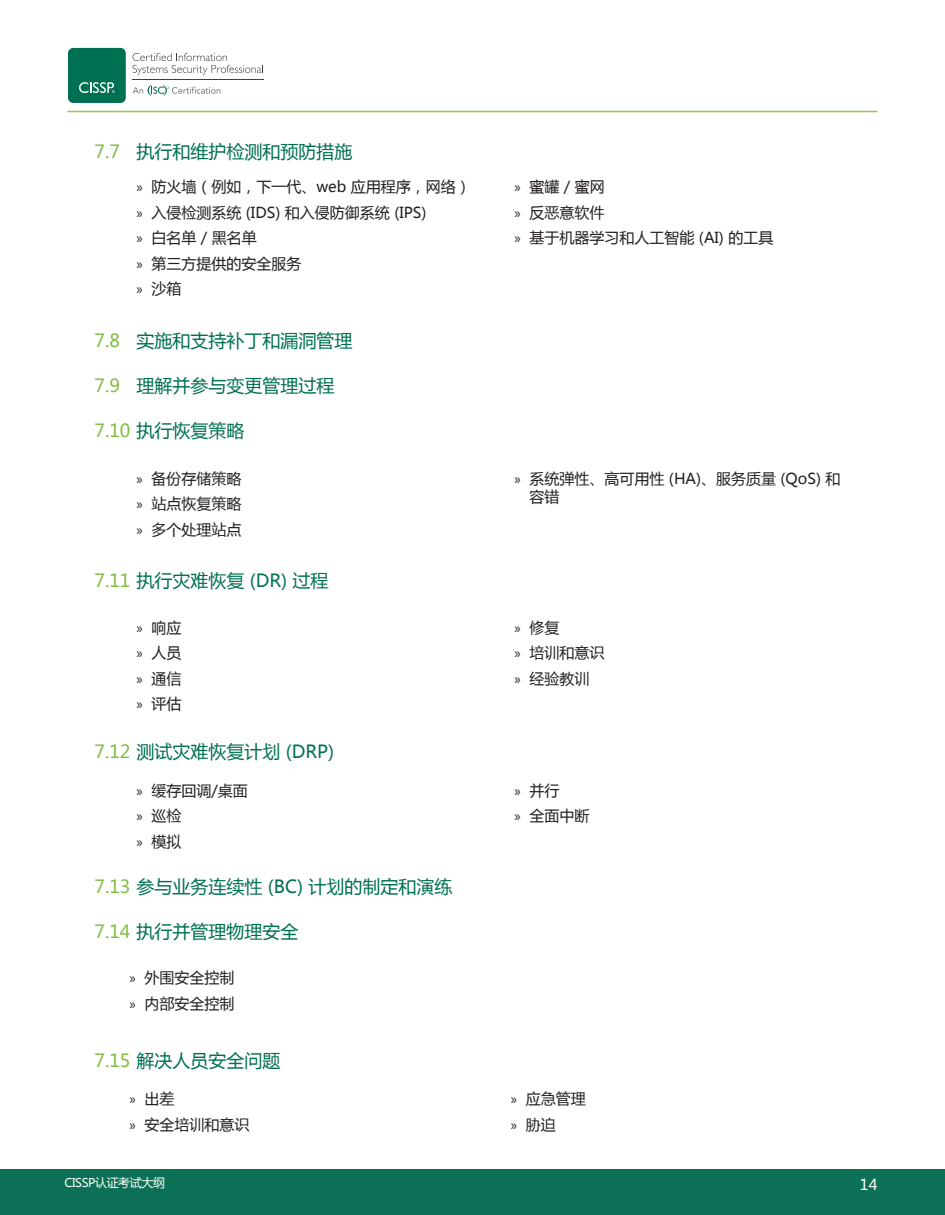
<style>
.page{position:relative;width:945px;height:1215px;background:#fff}
.page>*{position:absolute;margin:0;border:0;box-sizing:border-box;transform-origin:0 0}
.t1{font:18px "Microsoft Ya Hei";color:#007053}
.t2{font:15px/18px "Microsoft Ya Hei";color:#231f20}
.t3{font:15px "Microsoft Ya Hei";color:#fff}
.t4{font:12px "Microsoft Ya Hei";letter-spacing:-.035em;color:#fff}
.s1{color:#7fbd41}
.s2{font-family:"Myriad Pro"}
</style>
<div class="page">
<hr style="left:67px;top:111px;width:810px;height:1px;background:#94c94a">
<div style="left:0;top:1170px;width:945px;height:45px;background:#0b7055"></div>
<div style="left:68px;top:48px;width:58px;height:55px;background:#007053;border-radius:5px"></div>
<svg style="left:133px;top:53px;width:130px;height:22px"></svg>
<hr style="left:133px;top:80px;width:131px;height:1px;background:#3e3e3f">
<svg style="left:133px;top:85px;width:87px;height:11px"></svg>
<svg style="left:79px;top:82px;width:36px;height:11px"></svg>
<p class="t1" style="left:94px;top:139px;width:259px"><span class="s1">7.7</span> 执行和维护检测和预防措施</p>
<p class="t2" style="left:136px;top:177px;width:336px"><span class="s2">»</span> 防火墙（例如，下一代、web 应用程序，网络）</p>
<p class="t2" style="left:136px;top:203px;width:292px"><span class="s2">»</span> 入侵检测系统 (IDS) 和入侵防御系统 (IPS)</p>
<p class="t2" style="left:136px;top:228px;width:122px"><span class="s2">»</span> 白名单 / 黑名单</p>
<p class="t2" style="left:136px;top:254px;width:166px"><span class="s2">»</span> 第三方提供的安全服务</p>
<p class="t2" style="left:136px;top:279px;width:46px"><span class="s2">»</span> 沙箱</p>
<p class="t1" style="left:94px;top:328px;width:259px"><span class="s1">7.8</span> 实施和支持补丁和漏洞管理</p>
<p class="t1" style="left:94px;top:373px;width:241px"><span class="s1">7.9</span> 理解并参与变更管理过程</p>
<p class="t1" style="left:94px;top:418px;width:151px"><span class="s1">7.10</span> 执行恢复策略</p>
<p class="t2" style="left:136px;top:469px;width:106px"><span class="s2">»</span> 备份存储策略</p>
<p class="t2" style="left:136px;top:495px;width:106px"><span class="s2">»</span> 站点恢复策略</p>
<p class="t2" style="left:136px;top:520px;width:106px"><span class="s2">»</span> 多个处理站点</p>
<p class="t1" style="left:94px;top:568px;width:236px"><span class="s1">7.11</span> 执行灾难恢复 (DR) 过程</p>
<p class="t2" style="left:136px;top:618px;width:46px"><span class="s2">»</span> 响应</p>
<p class="t2" style="left:136px;top:644px;width:46px"><span class="s2">»</span> 人员</p>
<p class="t2" style="left:136px;top:669px;width:46px"><span class="s2">»</span> 通信</p>
<p class="t2" style="left:136px;top:695px;width:46px"><span class="s2">»</span> 评估</p>
<p class="t1" style="left:94px;top:739px;width:241px"><span class="s1">7.12</span> 测试灾难恢复计划 (DRP)</p>
<p class="t2" style="left:136px;top:781px;width:113px"><span class="s2">»</span> 缓存回调/桌面</p>
<p class="t2" style="left:136px;top:806px;width:46px"><span class="s2">»</span> 巡检</p>
<p class="t2" style="left:136px;top:832px;width:46px"><span class="s2">»</span> 模拟</p>
<p class="t1" style="left:94px;top:874px;width:360px"><span class="s1">7.13</span> 参与业务连续性 (BC) 计划的制定和演练</p>
<p class="t1" style="left:94px;top:919px;width:205px"><span class="s1">7.14</span> 执行并管理物理安全</p>
<p class="t2" style="left:129px;top:968px;width:106px"><span class="s2">»</span> 外围安全控制</p>
<p class="t2" style="left:129px;top:994px;width:106px"><span class="s2">»</span> 内部安全控制</p>
<p class="t1" style="left:94px;top:1048px;width:187px"><span class="s1">7.15</span> 解决人员安全问题</p>
<p class="t2" style="left:129px;top:1089px;width:46px"><span class="s2">»</span> 出差</p>
<p class="t2" style="left:129px;top:1115px;width:121px"><span class="s2">»</span> 安全培训和意识</p>
<p class="t2" style="left:515px;top:177px;width:92px"><span class="s2">»</span> 蜜罐 / 蜜网</p>
<p class="t2" style="left:515px;top:203px;width:91px"><span class="s2">»</span> 反恶意软件</p>
<p class="t2" style="left:515px;top:228px;width:260px"><span class="s2">»</span> 基于机器学习和人工智能 (AI) 的工具</p>
<p class="t2" style="left:530px;top:469px;width:312px;text-indent:-15px"><span class="s2">»</span> 系统弹性、高可用性 (HA)、服务质量 (QoS) 和容错</p>
<p class="t2" style="left:515px;top:618px;width:46px"><span class="s2">»</span> 修复</p>
<p class="t2" style="left:515px;top:644px;width:91px"><span class="s2">»</span> 培训和意识</p>
<p class="t2" style="left:515px;top:669px;width:76px"><span class="s2">»</span> 经验教训</p>
<p class="t2" style="left:515px;top:781px;width:46px"><span class="s2">»</span> 并行</p>
<p class="t2" style="left:515px;top:806px;width:76px"><span class="s2">»</span> 全面中断</p>
<p class="t2" style="left:511px;top:1089px;width:76px"><span class="s2">»</span> 应急管理</p>
<p class="t2" style="left:511px;top:1115px;width:46px"><span class="s2">»</span> 胁迫</p>
<p class="t4" style="left:64px;top:1174px;width:102px">CISSP认证考试大纲</p>
<p class="t3" style="left:860px;top:1174px;width:19px">14</p>
</div>
